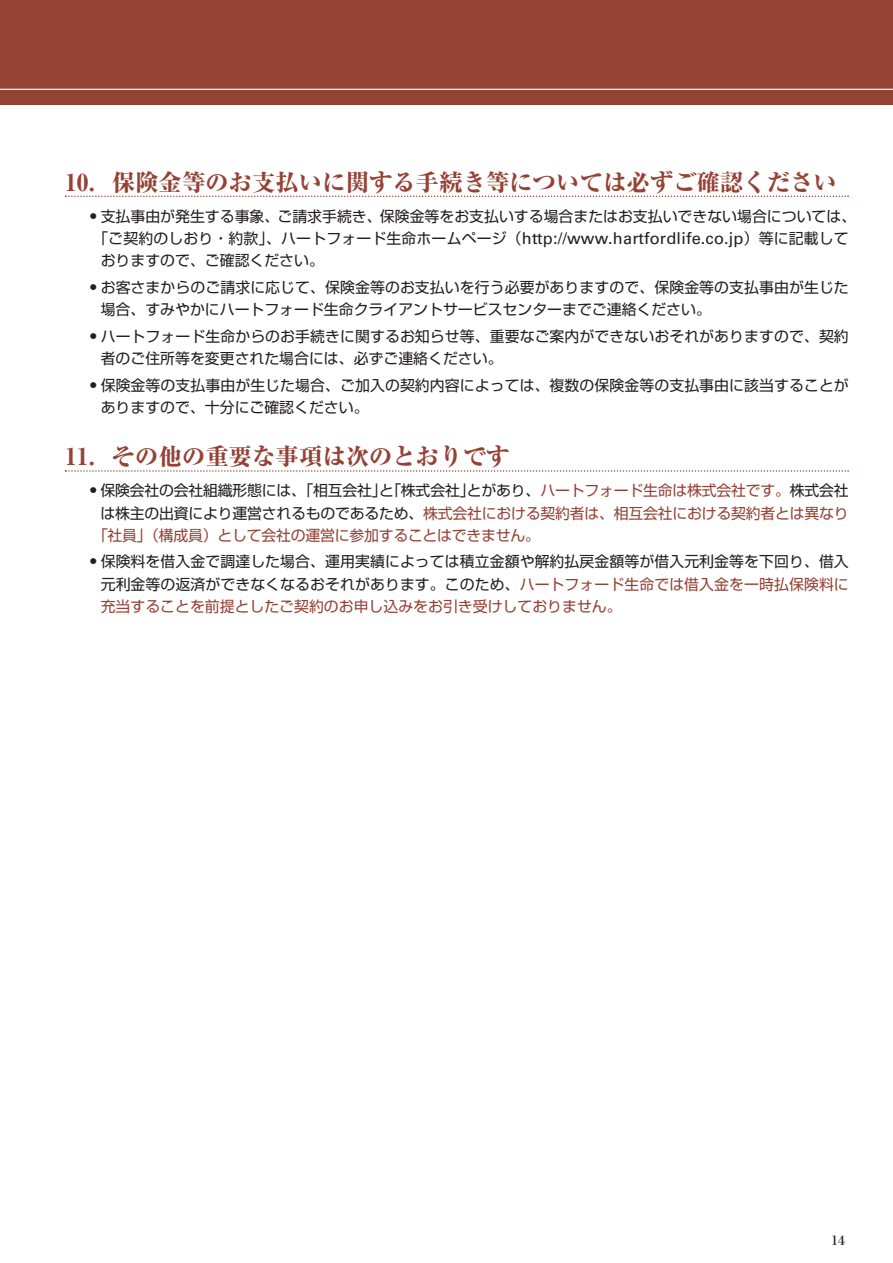
<style>
.page{position:relative;width:893px;height:1263px;background:#fff}
.page>*{position:absolute;margin:0;border:0;box-sizing:border-box;transform-origin:0 0}
.t1{font:800 23.4px "Ryumin Pro";color:#954235}
.t2{font:14.85px/22.4px "Shin Go Pro";letter-spacing:.005em;color:#231f20}
.t3{font:14.85px/22.4px "Shin Go Pro";letter-spacing:-.015em;color:#954235;text-align:justify}
.t4{font:14.55px "Bodoni";color:#231f20;scale:.95 1}
.s1{font-family:"Univers";font-size:16.35px}
.s2{font-family:"Univers";font-size:16.35px;color:#231f20}
.s3{color:#231f20}
.s4{color:#954235}
</style>
<div class="page">
<div style="left:0;top:0;width:893px;height:104px;background:#954235"></div>
<hr style="left:0;top:89px;width:893px;height:1px;background:#fff">
<svg style="left:65px;top:196px;width:784px;height:1px"></svg>
<svg style="left:65px;top:470px;width:784px;height:2px"></svg>
<h1 class="t1" style="left:65px;top:173px;width:773px">10．保険金等のお支払いに関する手続き等については必ずご確認ください</h1>
<p class="t2" style="left:91px;top:207px;width:767px"><span class="s1">•</span> 支払事由が発生する事象、ご請求手続き、保険金等をお支払いする場合またはお支払いできない場合については、</p>
<p class="t2" style="left:93px;top:229px;width:757px">「ご契約のしおり・約款」、ハートフォード生命ホームページ（<span class="s1">http://www.hartfordlife.co.jp</span>）等に記載して</p>
<p class="t2" style="left:101px;top:251px;width:225px">おりますので、ご確認ください。</p>
<p class="t2" style="left:101px;top:278px;width:750px;text-indent:-10px"><span class="s1">•</span> お客さまからのご請求に応じて、保険金等のお支払いを行う必要がありますので、保険金等の支払事由が生じた場合、すみやかにハートフォード生命クライアントサービスセンターまでご連絡ください。</p>
<p class="t2" style="left:101px;top:327px;width:750px;text-indent:-10px"><span class="s1">•</span> ハートフォード生命からのお手続きに関するお知らせ等、重要なご案内ができないおそれがありますので、契約者のご住所等を変更された場合には、必ずご連絡ください。</p>
<p class="t2" style="left:101px;top:376px;width:750px;text-indent:-10px"><span class="s1">•</span> 保険金等の支払事由が生じた場合、ご加入の契約内容によっては、複数の保険金等の支払事由に該当することがありますので、十分にご確認ください。</p>
<h1 class="t1" style="left:65px;top:448px;width:446px">11．その他の重要な事項は次のとおりです</h1>
<p class="t3" style="left:100px;top:482px;width:750px;text-indent:-10px"><span class="s2">•</span> <span class="s3">保険会社の会社組織形態には、｢相互会社｣と｢株式会社｣とがあり、</span>ハートフォード生命は株式会社です。<span class="s3">株式会社は株主の出資により運営されるものであるため、</span>株式会社における契約者は、相互会社における契約者とは異なり｢社員｣（構成員）として会社の運営に参加することはできません。</p>
<p class="t2" style="left:101px;top:553px;width:750px;text-align:justify;text-indent:-10px"><span class="s1">•</span> 保険料を借入金で調達した場合、運用実績によっては積立金額や解約払戻金額等が借入元利金等を下回り、借入元利金等の返済ができなくなるおそれがあります。このため、<span class="s4">ハートフォード生命では借入金を一時払保険料に充当することを前提としたご契約のお申し込みをお引き受けしておりません。</span></p>
<p class="t4" style="left:831px;top:1235px;width:16px">14</p>
</div>
